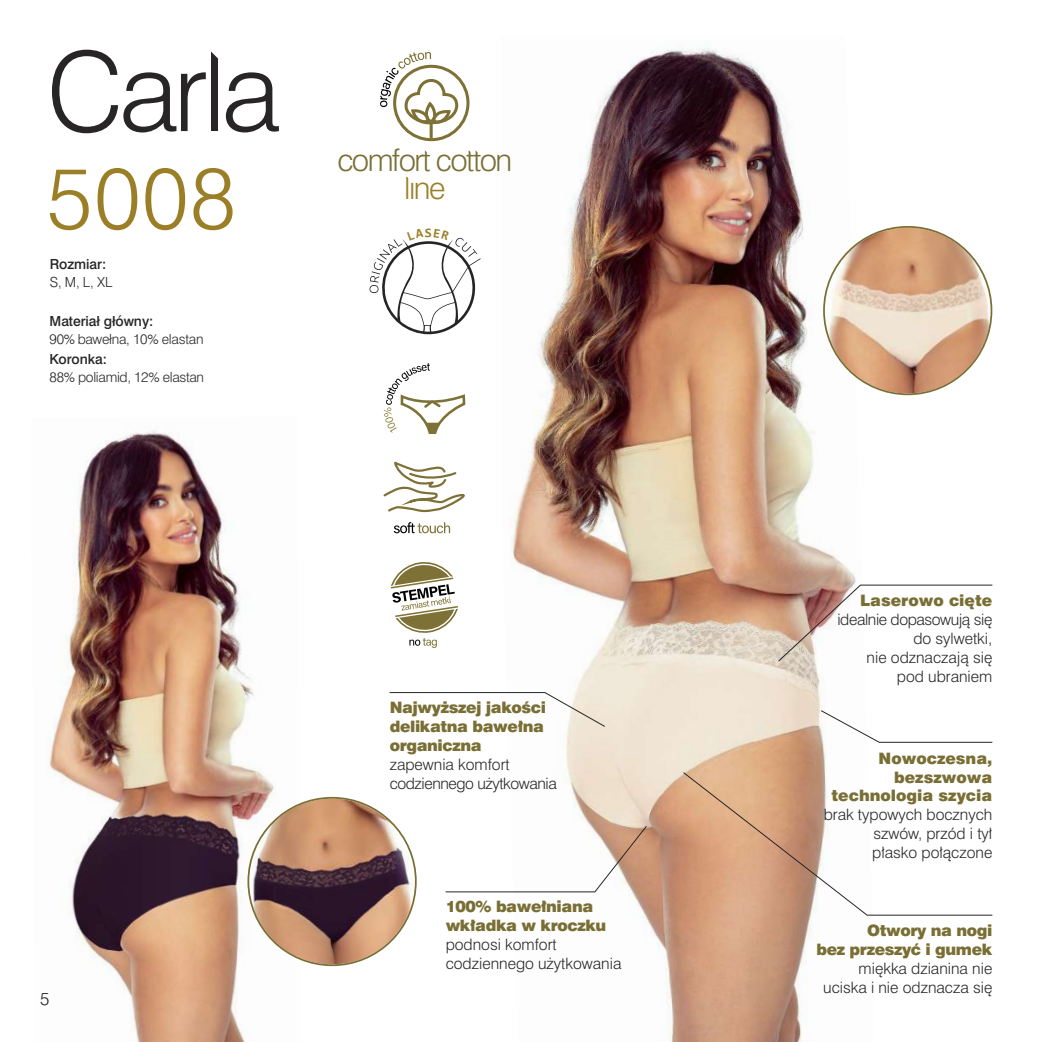
<style>
.page{position:relative;width:1042px;height:1042px;background:#fff}
.page>*{position:absolute;margin:0;border:0;box-sizing:border-box;transform-origin:0 0}
.t1{font:300 110.25px "Swiss 721 BT";letter-spacing:-.04em;color:#272526}
.t2{font:300 86.62px "Swiss 721 BT";color:#9b7f27}
.t3{font:300 30.97px "Swiss 721 BT";letter-spacing:-.05em;color:#796e34}
.t4{font:300 30.97px "Swiss 721 BT";color:#9b7f27}
.t5{font:17.5px "Swis 721 Lt EU";color:#272526}
.t6{font:15.75px/18.9px "Swis 721 Lt EU";color:#272526;text-align:right}
.t7{font:15.75px/18.9px "Swis 721 Blk EU";letter-spacing:-.025em;color:#796e34}
.t8{font:15.75px/18.9px "Swis 721 Blk EU";color:#796e34;text-align:right}
.t9{font:15.75px/18.9px "Swis 721 Lt EU";letter-spacing:-.025em;color:#272526}
.t10{font:300 14px "Swiss 721 BT";letter-spacing:-.02em;color:#272526}
.t11{font:500 14px "Swiss 721 BT";letter-spacing:-.005em;color:#272526}
</style>
<div class="page">
<img style="left:47px;top:431px;width:228px;height:610px">
<img style="left:512px;top:47px;width:344px;height:995px">
<svg style="left:823px;top:226px;width:169px;height:169px"></svg>
<svg style="left:247px;top:797px;width:170px;height:169px"></svg>
<svg style="left:389px;top:692px;width:217px;height:35px"></svg>
<svg style="left:777px;top:584px;width:216px;height:78px"></svg>
<svg style="left:682px;top:771px;width:311px;height:145px"></svg>
<svg style="left:445px;top:825px;width:203px;height:68px"></svg>
<svg style="left:820px;top:709px;width:173px;height:34px"></svg>
<svg style="left:380px;top:52px;width:80px;height:74px"></svg>
<hr style="left:430px;top:123px;width:3px;height:15px;background:#7d7135">
<div style="left:393px;top:65px;width:76px;height:76px;border:3px solid #7d7135;border-radius:50%"></div>
<svg style="left:384px;top:363px;width:82px;height:71px"></svg>
<svg style="left:383px;top:461px;width:82px;height:52px"></svg>
<svg style="left:394px;top:522px;width:56px;height:11px"></svg>
<svg style="left:390px;top:562px;width:68px;height:86px"></svg>
<svg style="left:369px;top:237px;width:112px;height:97px"></svg>
<h1 class="t1" style="left:47px;top:38px;width:235px">Carla</h1>
<h2 class="t2" style="left:47px;top:155px;width:191px">5008</h2>
<p class="t11" style="left:50px;top:257px;width:58px">Rozmiar:</p>
<p class="t10" style="left:50px;top:275px;width:64px">S, M, L, XL</p>
<p class="t11" style="left:50px;top:314px;width:105px">Materiał główny:</p>
<p class="t11" style="left:50px;top:352px;width:59px">Koronka:</p>
<p class="t10" style="left:50px;top:370px;width:156px">88% poliamid, 12% elastan</p>
<p class="t10" style="left:50px;top:332px;width:155px">90% bawełna, 10% elastan</p>
<h3 class="t3" style="left:337px;top:145px;width:176px">comfort cotton</h3>
<h3 class="t4" style="left:404px;top:172px;width:43px">line</h3>
<p class="t5" style="left:40px;top:992px;width:11px">5</p>
<p class="t7" style="left:390px;top:700px;width:158px">Najwyższej jakości delikatna bawełna organiczna</p>
<p class="t9" style="left:390px;top:756px;width:169px">zapewnia komfort codziennego użytkowania</p>
<p class="t7" style="left:446px;top:899px;width:162px">100% bawełniana wkładka w kroczku</p>
<p class="t6" style="left:446px;top:937px;width:177px;text-align:left">podnosi komfort codziennego użytkowania</p>
<p class="t8" style="left:860px;top:593px;width:134px">Laserowo cięte</p>
<p class="t6" style="left:837px;top:611px;width:156px">idealnie dopasowują się do sylwetki,<br>nie odznaczają się pod ubraniem</p>
<p class="t8" style="left:831px;top:750px;width:162px">Nowoczesna, bezszwowa technologia szycia</p>
<p class="t6" style="left:872px;top:807px;width:122px;text-align:justify;text-indent:-48px">brak typowych bocznych szwów, przód i tył płasko połączone</p>
<p class="t7" style="left:816px;top:922px;width:177px;text-align:right">Otwory na nogi<br>bez przeszyć i gumek</p>
<p class="t6" style="left:823px;top:960px;width:171px">miękka dzianina nie uciska i nie odznacza się</p>
</div>
